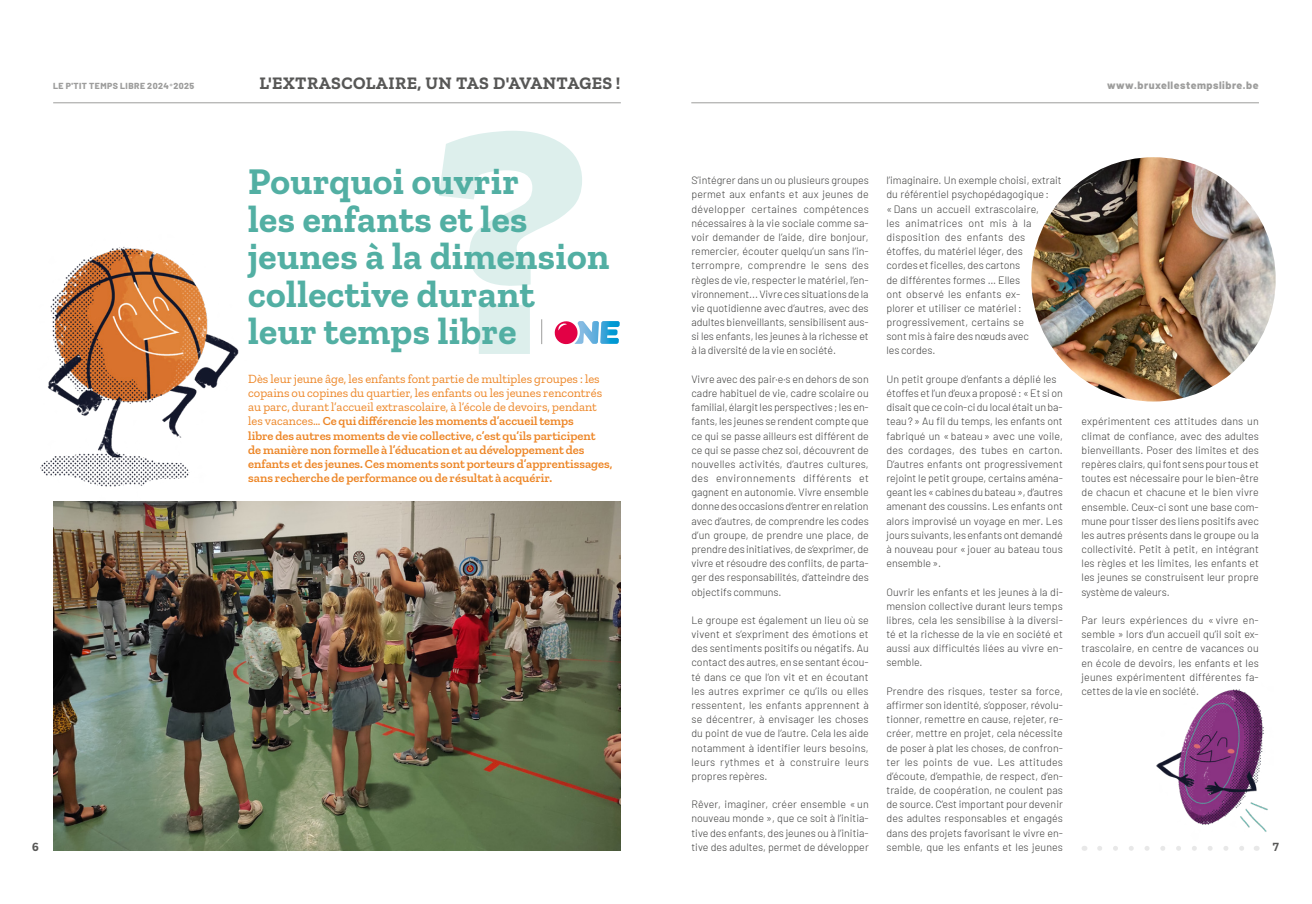
<style>
.page{position:relative;width:1312px;height:904px;background:#fff}
.page>*{position:absolute;margin:0;border:0;box-sizing:border-box;transform-origin:0 0}
.t1{font:700 37.5px/37.5px "Zilla Slab";letter-spacing:.01em;color:#52afa3}
.t2{font:700 17.5px "Zilla Slab";letter-spacing:.025em;color:#575756}
.t3{font:600 12.5px/14.1px "Zilla Slab";color:#ed8627}
.t4{font:700 12.5px "Zilla Slab";color:#575756}
.t5{font:300 10.62px/14.1px "Barlow";color:#3c3c3b;text-align:justify}
.t6{font:800 10.62px "Barlow";letter-spacing:.05em;color:#9d9d9c}
.t7{font:800 8.75px "Barlow";letter-spacing:.05em;color:#9d9d9c}
.s1{font-weight:400}
</style>
<div class="page">
<hr style="left:53px;top:102px;width:567px;height:1px;background:#9d9d9c">
<hr style="left:691px;top:102px;width:567px;height:1px;background:#9d9d9c">
<img style="left:40px;top:246px;width:199px;height:241px">
<svg style="left:439px;top:131px;width:180px;height:223px"></svg>
<img style="left:53px;top:501px;width:567px;height:349px">
<img style="left:1031px;top:157px;width:244px;height:244px;border-radius:122px">
<svg style="left:1099px;top:846px;width:145px;height:4px"></svg>
<img style="left:1156px;top:689px;width:112px;height:143px">
<p class="t7" style="left:53px;top:79px;width:143px">LE P'TIT TEMPS LIBRE 2024<span class="s1">*</span>2025</p>
<h2 class="t2" style="left:259px;top:73px;width:362px">L'EXTRASCOLAIRE, UN TAS D'AVANTAGES !</h2>
<p class="t6" style="left:1106px;top:77px;width:153px">www.bruxellestempslibre.be</p>
<h1 class="t1" style="left:248px;top:163px;width:362px">Pourquoi ouvrir<br>les enfants et les jeunes à la dimension collective durant leur temps libre</h1>
<p class="t5" style="left:886px;top:173px;width:177px;text-align:left">l’imaginaire. Un exemple choisi, extrait du référentiel psychopédagogique :<br>« Dans un accueil extrascolaire,<br>les animatrices ont mis à la disposition des enfants des étoffes, du matériel léger, des<br>cordes et ficelles, des cartons<br>de différentes formes … Elles<br>ont observé les enfants ex-<br>plorer et utiliser ce matériel: progressivement, certains se<br>sont mis à faire des nœuds avec<br>les cordes.</p>
<p class="t5" style="left:886px;top:371px;width:178px;text-align:left">Un petit groupe d’enfants a déplié les étoffes et l’un d’eux a proposé: «Et si on disait que ce coin-ci du local était un ba&shy;teau?» Au fil du temps, les enfants ont fabriqué un « bateau » avec une voile, des cordages, des tubes en carton.<br>D’autres enfants ont progressivement rejoint le petit groupe, certains aména&shy;geant les «cabines du bateau», d’autres amenant des coussins. Les enfants ont alors improvisé un voyage en mer. Les jours suivants, les enfants ont demandé à nouveau pour « jouer au bateau tous ensemble».</p>
<p class="t5" style="left:886px;top:584px;width:178px">Ouvrir les enfants et les jeunes à la di&shy;mension collective durant leurs temps libres, cela les sensibilise à la diversi&shy;té et la richesse de la vie en société et aussi aux difficultés liées au vivre en&shy;semble.</p>
<p class="t5" style="left:886px;top:683px;width:178px">Prendre des risques, tester sa force, affirmer son identité, s’opposer, révolu&shy;tionner, remettre en cause, rejeter, re&shy;créer, mettre en projet, cela nécessite de poser à plat les choses, de confron&shy;ter les points de vue. Les attitudes d’écoute, d’empathie, de respect, d’en&shy;traide, de coopération, ne coulent pas de source. C’est important pour devenir des adultes responsables et engagés dans des projets favorisant le vivre en&shy;semble, que les enfants et les jeunes</p>
<p class="t5" style="left:691px;top:173px;width:179px">S’intégrer dans un ou plusieurs groupes permet aux enfants et aux jeunes de développer certaines compétences nécessaires à la vie sociale comme sa&shy;voir demander de l’aide, dire bonjour, remercier, écouter quelqu’un sans l’in&shy;terrompre, comprendre le sens des règles de vie, respecter le matériel, l’en&shy;vironnement... Vivre ces situations de la vie quotidienne avec d’autres, avec des adultes bienveillants, sensibilisent aus&shy;si les enfants, les jeunes à la richesse et à la diversité de la vie en société.</p>
<p class="t5" style="left:691px;top:371px;width:179px">Vivre avec des pair·e·s en dehors de son cadre habituel de vie, cadre scolaire ou familial, élargit les perspectives; les en&shy;fants, les jeunes se rendent compte que ce qui se passe ailleurs est différent de ce qui se passe chez soi, découvrent de nouvelles activités, d’autres cultures, des environnements différents et gagnent en autonomie. Vivre ensemble donne des occasions d’entrer en relation avec d’autres, de comprendre les codes d’un groupe, de prendre une place, de prendre des initiatives, de s’exprimer, de vivre et résoudre des conflits, de parta&shy;ger des responsabilités, d’atteindre des objectifs communs.</p>
<p class="t5" style="left:691px;top:612px;width:179px">Le groupe est également un lieu où se vivent et s’expriment des émotions et des sentiments positifs ou négatifs. Au contact des autres, en se sentant écou&shy;té dans ce que l’on vit et en écoutant les autres exprimer ce qu’ils ou elles ressentent, les enfants apprennent à se décentrer, à envisager les choses du point de vue de l’autre. Cela les aide notamment à identifier leurs besoins, leurs rythmes et à construire leurs propres repères.</p>
<p class="t5" style="left:691px;top:796px;width:179px">Rêver, imaginer, créer ensemble « un nouveau monde », que ce soit à l’initia&shy;tive des enfants, des jeunes ou à l’initia&shy;tive des adultes, permet de développer</p>
<p class="t3" style="left:248px;top:371px;width:366px"><span class="s1">Dès leur jeune âge, les enfants font partie de multiples groupes : les copains ou copines du quartier, les enfants ou les jeunes rencontrés au parc, durant l’accueil extrascolaire, à l’école de devoirs, pendant les vacances…</span> Ce qui différencie les moments d’accueil temps<br>libre des autres moments de vie collective, c’est qu’ils participent<br>de manière non formelle à l’éducation et au développement des enfants et des jeunes. Ces moments sont porteurs d’apprentissages, sans recherche de performance ou de résultat à acquérir.</p>
<p class="t5" style="left:1081px;top:414px;width:179px">expérimentent ces attitudes dans un climat de confiance, avec des adultes bienveillants. Poser des limites et des repères clairs, qui font sens pour tous et toutes est nécessaire pour le bien-être de chacun et chacune et le bien vivre ensemble. Ceux-ci sont une base com&shy;mune pour tisser des liens positifs avec les autres présents dans le groupe ou la collectivité. Petit à petit, en intégrant les règles et les limites, les enfants et les jeunes se construisent leur propre système de valeurs.</p>
<p class="t5" style="left:1081px;top:612px;width:179px">Par leurs expériences du « vivre en&shy;semble » lors d’un accueil qu’il soit ex&shy;trascolaire, en centre de vacances ou en école de devoirs, les enfants et les jeunes expérimentent différentes fa&shy;cettes de la vie en société.</p>
<p class="t4" style="left:32px;top:839px;width:8px">6</p>
<p class="t4" style="left:1272px;top:839px;width:8px">7</p>
</div>
